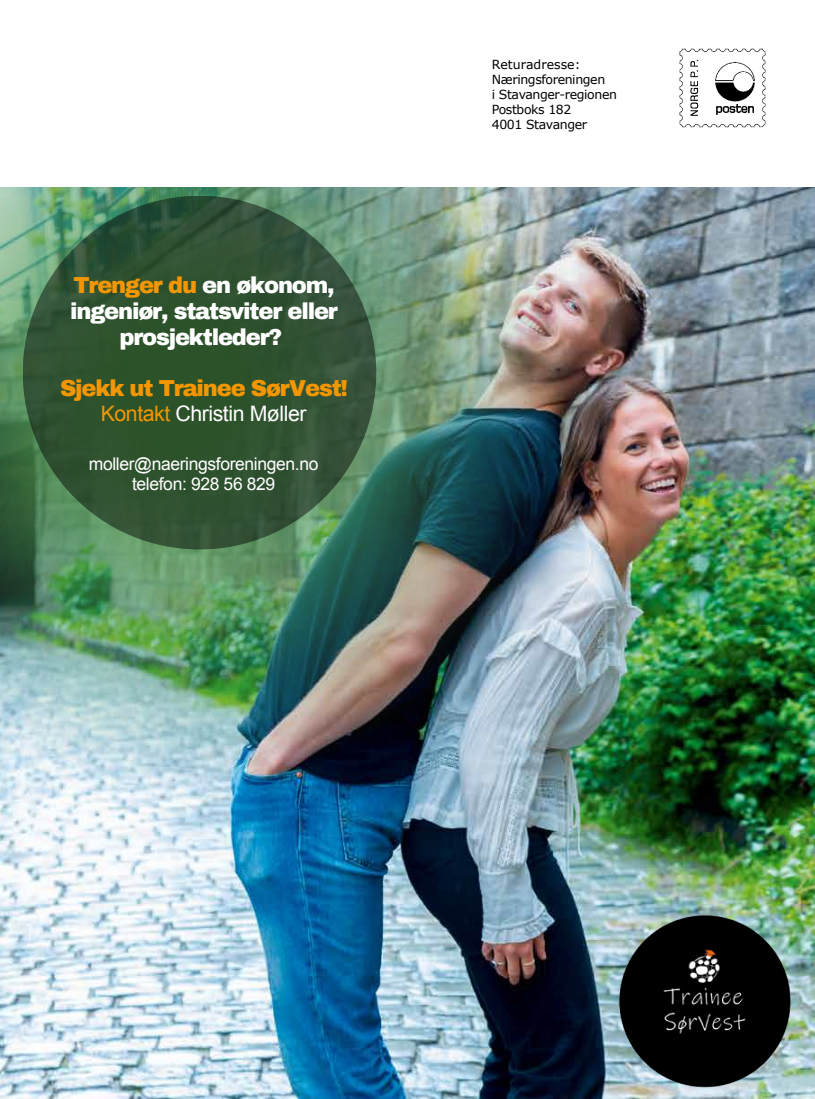
<style>
.page{position:relative;width:815px;height:1099px;background:#fff}
.page>*{position:absolute;margin:0;border:0;box-sizing:border-box;transform-origin:0 0}
.t1{font:900 22.62px/25.9px "Archivo";letter-spacing:-.055em;color:#fff;text-align:center}
.t2{font:900 22.62px "Archivo";letter-spacing:-.055em;color:#f49600}
.t3{font:21.38px "Arial";letter-spacing:-.02em;color:#fff}
.t4{font:17.5px/20.1px "Arial";letter-spacing:-.02em;color:#fff;text-align:center}
.t5{font:12.5px/15px "Verdana";letter-spacing:-.03em;color:#000}
.s1{color:#f49600}
</style>
<div class="page">
<img style="left:679px;top:48px;width:87px;height:80px">
<img style="left:0;top:188px;width:815px;height:910px">
<img style="left:0;top:188px;width:583px;height:605px">
<img style="left:569px;top:861px;width:246px;height:237px">
<svg style="left:23px;top:196px;width:353px;height:353px;background:#2f5131"></svg>
<h1 class="t1" style="left:70px;top:272px;width:269px"><span class="s1">Trenger du</span> en økonom, ing eniør, statsviter eller prosjek tleder?</h1>
<h1 class="t2" style="left:60px;top:375px;width:289px">Sjekk ut Trainee SørVest!</h1>
<h2 class="t3" style="left:101px;top:400px;width:207px"><span class="s1">Kontakt</span> Christin Møller</h2>
<h3 class="t4" style="left:89px;top:454px;width:231px">moller@naeringsforeningen.no telefon: 928 56 829</h3>
<p class="t5" style="left:492px;top:57px;width:127px">Returadresse:<br>Næringsforeningen<br>i Stavanger-regionen<br>Postboks 182<br>4001 Stavanger</p>
</div>
